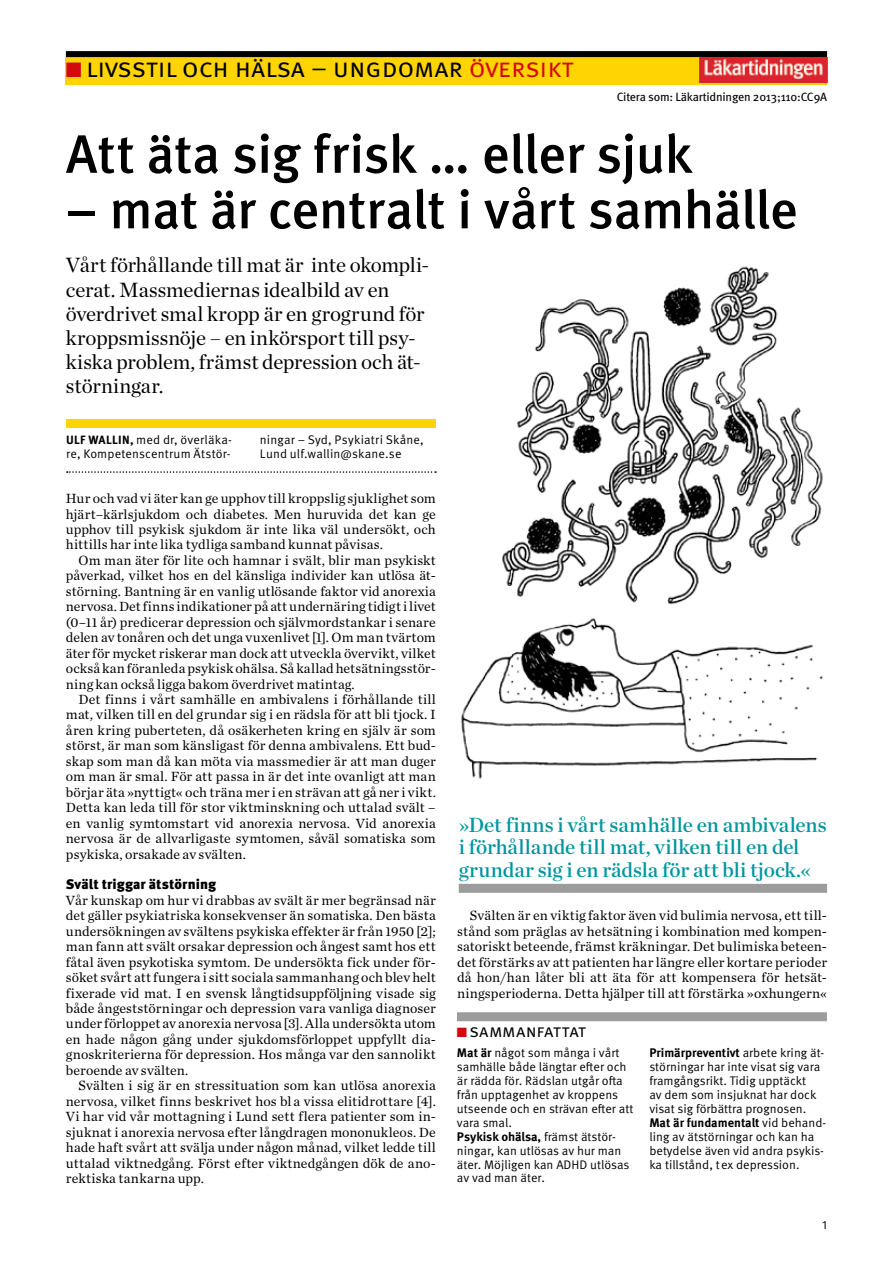
<style>
.page{position:relative;width:893px;height:1263px;background:#fff}
.page>*{position:absolute;margin:0;border:0;box-sizing:border-box;transform-origin:0 0}
.t1{font:500 54px "Meta OT";letter-spacing:-.015em;color:#000001}
.t2{font:27px "Meta OT Norm";letter-spacing:-.005em;color:#000001}
.t3{font:21px/24px "Chronicle Deck";letter-spacing:-.005em;color:#000001}
.t4{font:21px/22.5px "Chronicle Deck Semi";color:#00959d}
.t5{font:18px "Meta OT Norm";letter-spacing:-.015em;color:#000001}
.t6{font:13.95px/15.5px "Chronicle Text G1";letter-spacing:.01em;color:#000001;text-align:justify}
.t7{font:900 13.95px "Meta OT";color:#000001}
.t8{font:12.45px/14px "Meta OT Norm";color:#000001}
.t9{font:700 12.45px "Meta OT";letter-spacing:-.005em;color:#000001}
.t10{font:12px "Meta OT";letter-spacing:-.02em;color:#000001}
.t11{font:12px "Meta OT Norm";color:#000001}
.s1{color:#d4080f}
.s2{font-family:"Meta OT";font-weight:700;font-size:21px;color:#d4080f}
.s3{font-family:"Meta OT";font-weight:700;font-size:12px}
.s4{font-family:"Meta OT";font-weight:700}
.s5{font-family:"Meta OT Norm";font-weight:400}
</style>
<div class="page">
<div style="left:66px;top:57px;width:761px;height:28px;background:#ffd400"></div>
<div style="left:66px;top:51px;width:761px;height:6px;background:#000001"></div>
<div style="left:457px;top:1012px;width:370px;height:9px;background:#9c9c9c"></div>
<div style="left:66px;top:419px;width:370px;height:9px;background:#ffd400"></div>
<svg style="left:67px;top:471px;width:369px;height:2px"></svg>
<img style="left:700px;top:57px;width:127px;height:25px">
<img style="left:461px;top:266px;width:362px;height:513px">
<div style="left:459px;top:884px;width:368px;height:9px;background:#9c9c9c"></div>
<h2 class="t2" style="left:66px;top:51px;width:510px"><span class="s1">■</span><span class="s2">■</span> livsstil och hälsa – ungdomar <span class="s1">översikt</span></h2>
<p class="t10" style="left:617px;top:89px;width:212px">Citera som: Läkartidningen 2013;110:CC9A</p>
<h1 class="t1" style="left:66px;top:121px;width:628px">Att äta sig frisk … eller sjuk</h1>
<h1 class="t1" style="left:66px;top:176px;width:734px">– mat är centralt i vårt samhälle</h1>
<h3 class="t3" style="left:66px;top:252px;width:365px">Vårt förhållande till mat är inte okompli&shy;cerat. Massmediernas idealbild av en överdrivet smal kropp är en grogrund för kroppsmissnöje – en inkörsport till psy&shy;kiska problem, främst depression och ät&shy;störningar.</h3>
<p class="t8" style="left:66px;top:432px;width:167px"><span class="s3">Ulf Wallin,</span> med dr, överläka&shy;re, Kompetenscentrum Ätstör-</p>
<p class="t8" style="left:260px;top:432px;width:165px">ningar – Syd, Psykiatri Skåne,<br>Lund ulf.wallin@skane.se</p>
<p class="t6" style="left:66px;top:490px;width:371px">Hur och vad vi äter kan ge upphov till kroppslig sjuklighet som hjärt–kärlsjukdom och diabetes. Men huruvida det kan ge upphov till psykisk sjukdom är inte lika väl undersökt, och hittills har inte lika tydliga samband kunnat påvisas.</p>
<p class="t6" style="left:66px;top:552px;width:371px;text-indent:13px">Om man äter för lite och hamnar i svält, blir man psykiskt påverkad, vilket hos en del känsliga individer kan utlösa ät&shy;störning. Bantning är en vanlig utlösande faktor vid anorexia nervosa. Det finns indikationer på att undernäring tidigt i livet (0–11 år) predicerar depression och självmordstankar i senare delen av tonåren och det unga vuxenlivet [1]. Om man tvärtom äter för mycket riskerar man dock att utveckla övervikt, vilket också kan föranleda psykisk ohälsa. Så kallad hetsätningsstör&shy;ning kan också ligga bakom överdrivet matintag.</p>
<p class="t6" style="left:66px;top:691px;width:371px;text-indent:13px">Det finns i vårt samhälle en ambivalens i förhållande till mat, vilken till en del grundar sig i en rädsla för att bli tjock. I åren kring puberteten, då osäkerheten kring en själv är som störst, är man som känsligast för denna ambivalens. Ett bud&shy;skap som man då kan möta via massmedier är att man duger om man är smal. För att passa in är det inte ovanligt att man börjar äta »nyttigt« och träna mer i en strävan att gå ner i vikt.<br>Detta kan leda till för stor viktminskning och uttalad svält – en vanlig symtomstart vid anorexia nervosa. Vid anorexia nervosa är de allvarligaste symtomen, såväl somatiska som psykiska, orsakade av svälten.</p>
<p class="t7" style="left:66px;top:876px;width:152px">Svält triggar ätstörning</p>
<p class="t6" style="left:66px;top:892px;width:371px">Vår kunskap om hur vi drabbas av svält är mer begränsad när det gäller psykiatriska konsekvenser än somatiska. Den bästa undersökningen av svältens psykiska effekter är från 1950 [2]; man fann att svält orsakar depression och ångest samt hos ett fåtal även psykotiska symtom. De undersökta fick under för&shy;söket svårt att fungera i sitt sociala sammanhang och blev helt fixerade vid mat. I en svensk långtidsuppföljning visade sig både ångeststörningar och depression vara vanliga diagnoser under förloppet av anorexia nervosa [3]. Alla undersökta utom en hade någon gång under sjukdomsförloppet uppfyllt dia&shy;gnoskriterierna för depression. Hos många var den sannolikt beroende av svälten.</p>
<p class="t6" style="left:66px;top:1077px;width:371px;text-indent:13px">Svälten i sig är en stressituation som kan utlösa anorexia nervosa, vilket finns beskrivet hos bl a vissa elitidrottare [4].<br>Vi har vid vår mottagning i Lund sett flera patienter som in&shy;sjuknat i anorexia nervosa efter långdragen mononukleos. De hade haft svårt att svälja under någon månad, vilket ledde till uttalad viktnedgång. Först efter viktnedgången dök de ano&shy;rektiska tankarna upp.</p>
<h3 class="t4" style="left:459px;top:812px;width:370px">»Det finns i vårt samhälle en ambivalens i förhållande till mat, vilken till en del grundar sig i en rädsla för att bli tjock.«</h3>
<p class="t6" style="left:457px;top:907px;width:371px;text-indent:13px">Svälten är en viktig faktor även vid bulimia nervosa, ett till&shy;stånd som präglas av hetsätning i kombination med kompen&shy;satoriskt beteende, främst kräkningar. Det bulimiska beteen&shy;det förstärks av att patienten har längre eller kortare perioder då hon/han låter bli att äta för att kompensera för hetsät&shy;ningsperioderna. Detta hjälper till att förstärka »oxhungern«</p>
<p class="t5" style="left:457px;top:1019px;width:131px"><span class="s1">■</span> sammanfattat</p>
<p class="t8" style="left:457px;top:1046px;width:178px"><span class="s4">Mat är</span> något som många i vårt samhälle både längtar efter och är rädda för. Rädslan utgår ofta från upptagenhet av kroppens utseende och en strävan efter att vara smal.</p>
<p class="t9" style="left:457px;top:1128px;width:160px">Psykisk ohälsa, <span class="s5">främst ätstör-</span></p>
<p class="t8" style="left:457px;top:1143px;width:174px">ningar, kan utlösas av hur man äter. Möjligen kan ADHD utlösas av vad man äter.</p>
<p class="t9" style="left:649px;top:1045px;width:176px">Primärpreventivt <span class="s5">arbete kring ät-</span></p>
<p class="t8" style="left:649px;top:1060px;width:172px">störningar har inte visat sig vara framgångsrikt. Tidig upptäckt av dem som insjuknat har dock visat sig förbättra prognosen.</p>
<p class="t9" style="left:649px;top:1114px;width:178px">Mat är fundamentalt <span class="s5">vid behand-</span></p>
<p class="t8" style="left:649px;top:1129px;width:176px">ling av ätstörningar och kan ha betydelse även vid andra psykis&shy;ka tillstånd, tex depression.</p>
<p class="t11" style="left:822px;top:1218px;width:6px">1</p>
</div>
